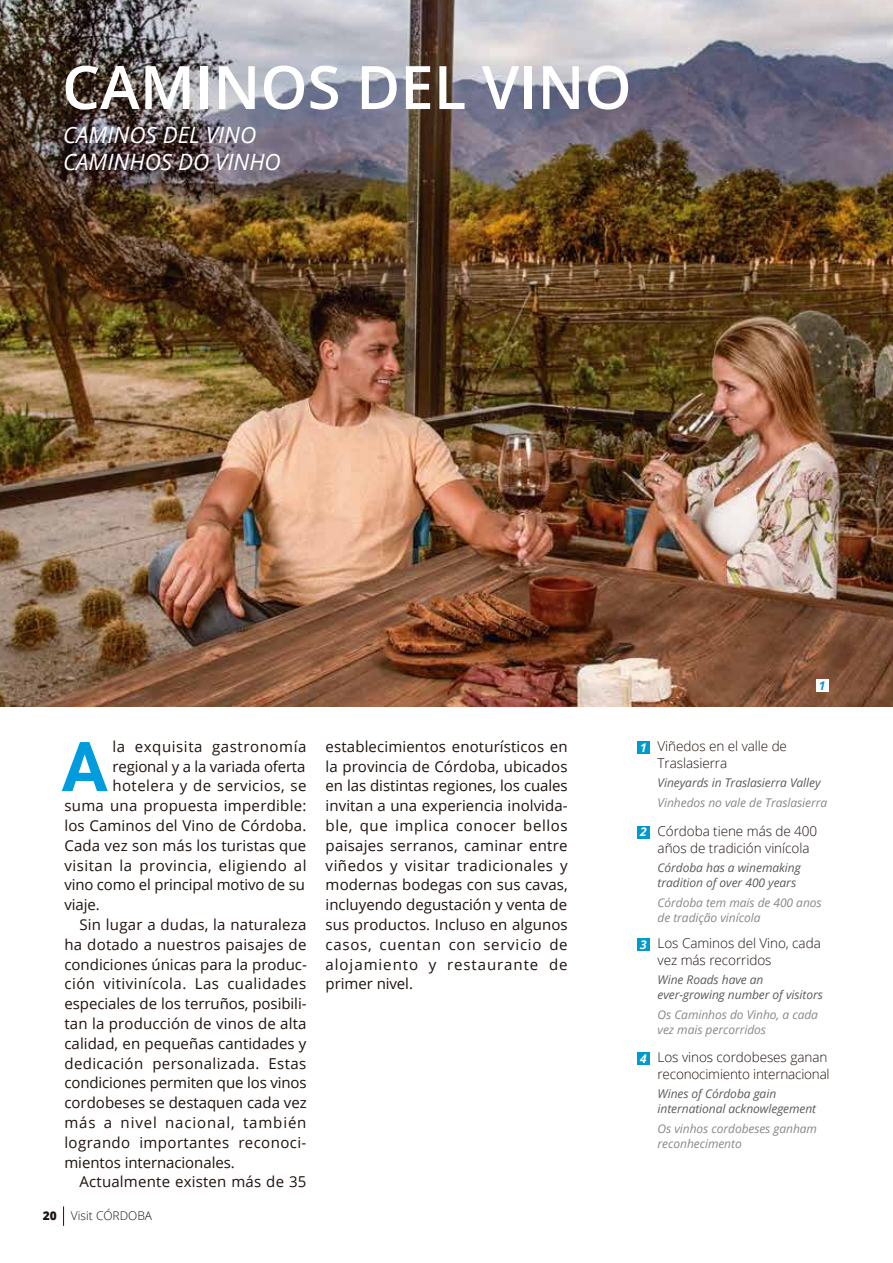
<style>
.page{position:relative;width:893px;height:1263px;background:#fff}
.page>*{position:absolute;margin:0;border:0;box-sizing:border-box;transform-origin:0 0}
.t1{font:700 69px "Roboto";color:#009cde}
.t2{font:600 60px "Open Sans";color:#fff}
.t3{font:italic 22.5px/27px "Open Sans";color:#fff}
.t4{font:15px/19.8px "Open Sans";letter-spacing:.015em;color:#1e120d;text-align:justify}
.t5{font:15px "Open Sans";letter-spacing:-.01em;color:#1e120d}
.t6{font:15px "Open Sans";letter-spacing:.035em;color:#1e120d}
.t7{font:15px "Open Sans";letter-spacing:-.005em;color:#1e120d}
.t8{font:15px "Open Sans";letter-spacing:.06em;color:#1e120d}
.t9{font:15px "Open Sans";letter-spacing:.04em;color:#1e120d}
.t10{font:300 13.5px/16.5px "Open Sans";letter-spacing:-.005em;color:#1e120d}
.t11{font:italic 12px/15px "Open Sans";letter-spacing:-.005em;color:#5b5b5f}
.t12{font:italic 12px/15px "Open Sans";letter-spacing:-.005em;color:#89878c}
.t13{font:300 12px "Open Sans";color:#1e120d}
.t14{font:italic 700 12px "Open Sans";color:#fff}
.t15{font:italic 700 12px "Open Sans";color:#009ace}
.s1{font-weight:800}
</style>
<div class="page">
<img style="left:0;top:0;width:893px;height:706px">
<svg style="left:63px;top:1206px;width:1px;height:20px"></svg>
<div style="left:816px;top:679px;width:13px;height:13px;background:#fff"></div>
<div style="left:637px;top:826px;width:13px;height:12px;background:#009ace"></div>
<div style="left:637px;top:741px;width:13px;height:13px;background:#009ace"></div>
<div style="left:637px;top:938px;width:13px;height:13px;background:#009ace"></div>
<div style="left:637px;top:1052px;width:13px;height:13px;background:#009ace"></div>
<h2 class="t2" style="left:62px;top:46px;width:571px">CAMINOS DEL VINO</h2>
<h3 class="t3" style="left:63px;top:120px;width:219px">CAMINOS DEL VINO<br>CAMINHOS DO VINHO</h3>
<p class="t9" style="left:113px;top:736px;width:195px">la exquisita gastronomía</p>
<p class="t5" style="left:113px;top:756px;width:194px">regional y a la variada oferta</p>
<p class="t4" style="left:113px;top:776px;width:195px">hotelera y de servicios, se</p>
<p class="t4" style="left:64px;top:795px;width:244px">suma una propuesta imperdible:</p>
<p class="t4" style="left:64px;top:815px;width:243px">los Caminos del Vino de Córdoba.</p>
<p class="t4" style="left:64px;top:835px;width:243px">Cada vez son más los turistas que</p>
<p class="t6" style="left:64px;top:855px;width:244px">visitan la provincia, eligiendo al</p>
<p class="t5" style="left:64px;top:875px;width:242px">vino como el principal motivo de su</p>
<p class="t4" style="left:64px;top:894px;width:37px">viaje.</p>
<p class="t4" style="left:79px;top:914px;width:229px">Sin lugar a dudas, la naturaleza</p>
<p class="t4" style="left:64px;top:934px;width:243px">ha dotado a nuestros paisajes de</p>
<p class="t4" style="left:64px;top:954px;width:244px">condiciones únicas para la produc-</p>
<p class="t6" style="left:64px;top:974px;width:243px">ción vitivinícola. Las cualidades</p>
<p class="t7" style="left:64px;top:993px;width:244px">especiales de los terruños, posibili-</p>
<p class="t4" style="left:64px;top:1013px;width:244px">tan la producción de vinos de alta</p>
<p class="t4" style="left:64px;top:1033px;width:244px">calidad, en pequeñas cantidades y</p>
<p class="t4" style="left:64px;top:1053px;width:243px">dedicación personalizada. Estas</p>
<p class="t5" style="left:64px;top:1073px;width:244px">condiciones permiten que los vinos</p>
<p class="t4" style="left:64px;top:1092px;width:244px">cordobeses se destaquen cada vez</p>
<p class="t8" style="left:64px;top:1112px;width:244px">más a nivel nacional, también</p>
<p class="t4" style="left:64px;top:1132px;width:243px">logrando importantes reconoci-</p>
<p class="t7" style="left:64px;top:1152px;width:172px">mientos internacionales.</p>
<p class="t4" style="left:79px;top:1172px;width:229px">Actualmente existen más de 35</p>
<h1 class="t1" style="left:61px;top:718px;width:48px">A</h1>
<p class="t13" style="left:43px;top:1208px;width:111px"><span class="s1">20</span> Visit CÓRDOBA</p>
<p class="t4" style="left:326px;top:736px;width:244px">establecimientos enoturísticos en la provincia de Córdoba, ubicados en las distintas regiones, los cuales invitan a una experiencia inolvida&shy;ble, que implica conocer bellos paisajes serranos, caminar entre viñedos y visitar tradicionales y modernas bodegas con sus cavas, incluyendo degustación y venta de sus productos. Incluso en algunos casos, cuentan con servicio de alojamiento y restaurante de primer nivel.</p>
<p class="t15" style="left:819px;top:677px;width:8px">1</p>
<p class="t14" style="left:640px;top:739px;width:8px">1</p>
<p class="t14" style="left:640px;top:823px;width:8px">2</p>
<p class="t10" style="left:658px;top:738px;width:131px">Viñedos en el valle de<br>Traslasierra</p>
<p class="t11" style="left:658px;top:775px;width:165px">Vineyards in Traslasierra Valley</p>
<p class="t12" style="left:658px;top:794px;width:171px">Vinhedos no vale de Traslasierra</p>
<p class="t10" style="left:658px;top:822px;width:161px">Córdoba tiene más de 400 años de tradición vinícola</p>
<p class="t11" style="left:658px;top:860px;width:145px">Córdoba has a winemaking tradition of over 400 years</p>
<p class="t12" style="left:658px;top:894px;width:166px">Córdoba tem mais de 400 anos de tradição vinícola</p>
<p class="t14" style="left:640px;top:936px;width:8px">3</p>
<p class="t10" style="left:658px;top:935px;width:165px">Los Caminos del Vino, cada vez más recorridos</p>
<p class="t11" style="left:658px;top:972px;width:167px">Wine Roads have an ever-growing number of visitors</p>
<p class="t12" style="left:658px;top:1006px;width:162px">Os Caminhos do Vinho, a cada vez mais percorridos</p>
<p class="t14" style="left:640px;top:1050px;width:8px">4</p>
<p class="t10" style="left:658px;top:1049px;width:174px">Los vinos cordobeses ganan reconocimiento internacional</p>
<p class="t11" style="left:658px;top:1086px;width:160px">Wines of Córdoba gain international acknowlegement</p>
<p class="t12" style="left:658px;top:1120px;width:161px">Os vinhos cordobeses ganham reconhecimento</p>
</div>
